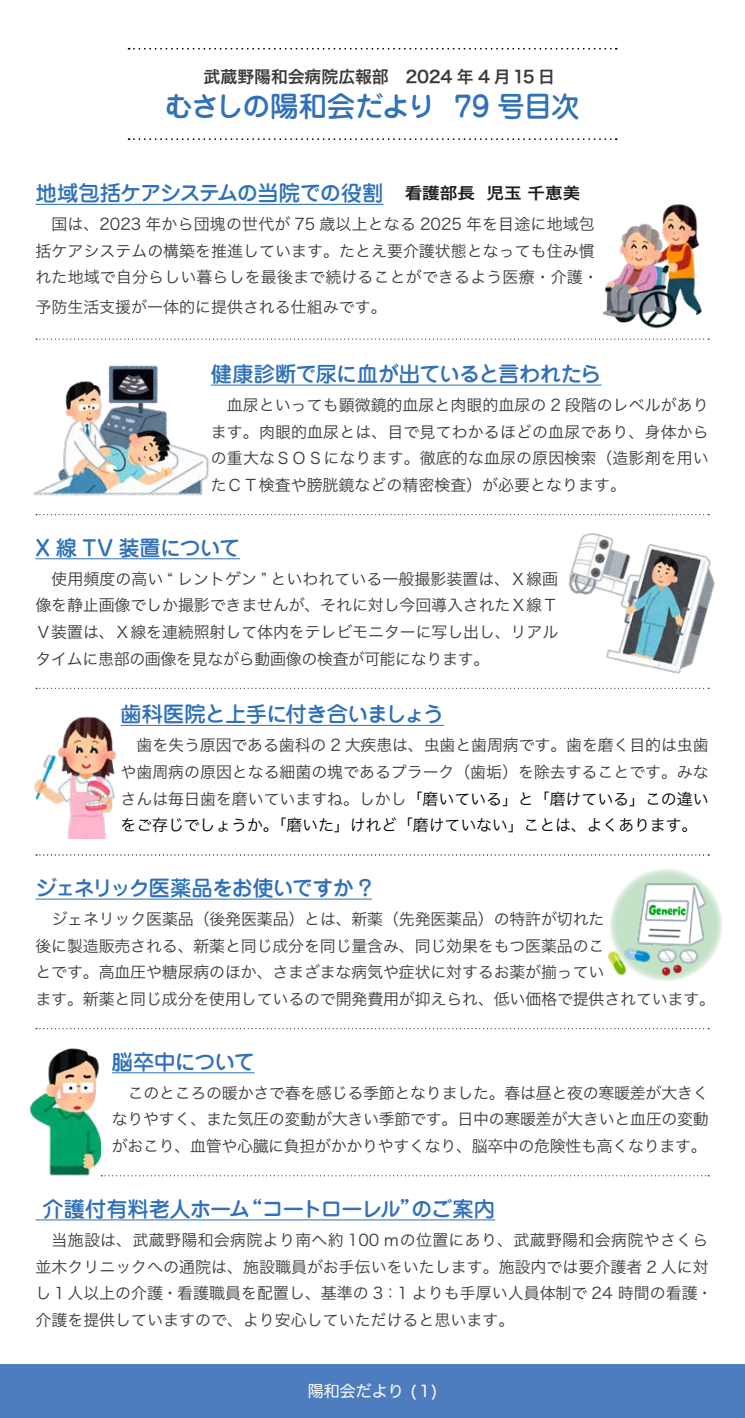
<style>
.page{position:relative;width:745px;height:1418px;background:#fff}
.page>*{position:absolute;margin:0;border:0;box-sizing:border-box;transform-origin:0 0}
.t1{font:500 28.38px "Jun 34 Pro";letter-spacing:-.04em;color:#3071b9}
.t2{font:500 21.25px "Jun 34 Pro";letter-spacing:-.04em;color:#3071b9}
.t3{font:500 21.25px "Jun 34 Pro";letter-spacing:-.065em;color:#3071b9}
.t4{font:16.88px "Hira Kaku Pro N W6";letter-spacing:-.005em;color:#3e3a39}
.t5{font:16px/26.6px "Hira Kaku Pro N W3";color:#3e3a39;text-align:justify}
.t6{font:16px "Hira Maru Pro N W4";color:#fff}
.s1{font-family:"Hira Kaku Pro W6";font-weight:400;font-size:16px;color:#1f191a}
.s2{color:#000}
</style>
<div class="page">
<div style="left:0;top:1363px;width:744px;height:54px;background:#4e7dbf"></div>
<svg style="left:128px;top:48px;width:488px;height:2px"></svg>
<svg style="left:128px;top:138px;width:488px;height:2px"></svg>
<hr style="left:35px;top:204px;width:348px;height:1px;background:#3071b9">
<svg style="left:36px;top:338px;width:672px;height:2px"></svg>
<hr style="left:211px;top:384px;width:390px;height:1px;background:#3071b9">
<svg style="left:36px;top:514px;width:672px;height:1px"></svg>
<hr style="left:35px;top:558px;width:205px;height:1px;background:#3071b9">
<svg style="left:36px;top:687px;width:672px;height:2px"></svg>
<hr style="left:120px;top:725px;width:324px;height:1px;background:#3071b9">
<svg style="left:36px;top:854px;width:672px;height:1px"></svg>
<hr style="left:35px;top:898px;width:336px;height:1px;background:#3071b9">
<svg style="left:36px;top:1028px;width:672px;height:1px"></svg>
<hr style="left:112px;top:1072px;width:142px;height:1px;background:#3071b9">
<svg style="left:101px;top:1175px;width:607px;height:1px"></svg>
<hr style="left:35px;top:1219px;width:460px;height:1px;background:#3071b9">
<img style="left:602px;top:204px;width:100px;height:125px">
<img style="left:33px;top:365px;width:178px;height:131px">
<img style="left:34px;top:716px;width:83px;height:122px">
<svg style="left:609px;top:868px;width:113px;height:113px"></svg>
<img style="left:608px;top:878px;width:100px;height:103px">
<img style="left:29px;top:1048px;width:72px;height:128px">
<img style="left:568px;top:533px;width:147px;height:141px">
<p class="t4" style="left:203px;top:61px;width:353px">武蔵野陽和会病院広報部　2024 年 4 月15 日</p>
<h1 class="t1" style="left:164px;top:84px;width:416px">むさしの陽和会だより 79 号目次</h1>
<h2 class="t2" style="left:35px;top:176px;width:587px">地域包括ケアシステムの当院での役割 <span class="s1">看護部長 児玉 千恵美 　　</span></h2>
<p class="t5" style="left:35px;top:210px;width:564px;text-align:left;text-indent:16px">国は、2023 年から団塊の世代が 75 歳以上となる 2025 年を目途に地域包括ケアシステムの構築を推進しています。たとえ要介護状態となっても住み慣れた地域で自分らしい暮らしを最後まで続けることができるよう医療・介護・</p>
<p class="t5" style="left:35px;top:292px;width:352px">予防生活支援が一体的に提供される仕組みです。</p>
<h2 class="t2" style="left:211px;top:357px;width:392px">健康診断で尿に血が出ていると言われたら</h2>
<p class="t5" style="left:211px;top:390px;width:499px;text-indent:16px">血尿といっても顕微鏡的血尿と肉眼的血尿の 2 段階のレベルがあります。肉眼的血尿とは、目で見てわかるほどの血尿であり、身体からの重大なＳＯＳになります。徹底的な血尿の原因検索（造影剤を用いたＣＴ検査や膀胱鏡などの精密検査）が必要となります。</p>
<h2 class="t2" style="left:35px;top:531px;width:206px">X 線 TV 装置について</h2>
<p class="t5" style="left:35px;top:564px;width:524px;text-indent:16px">使用頻度の高い “ レントゲン ” といわれている一般撮影装置は、Ｘ線画像を静止画像でしか撮影できませんが、それに対し今回導入されたＸ線ＴＶ装置は、Ｘ線を連続照射して体内をテレビモニターに写し出し、リアルタイムに患部の画像を見ながら動画像の検査が可能になります。</p>
<h2 class="t2" style="left:120px;top:697px;width:325px">歯科医院と上手に付き合いましょう</h2>
<p class="t5" style="left:120px;top:731px;width:589px;text-indent:16px">歯を失う原因である歯科の 2 大疾患は、虫歯と歯周病です。歯を磨く目的は虫歯や歯周病の原因となる細菌の塊であるプラーク（歯垢）を除去することです。みなさんは毎日歯を磨いていますね。しかし<span class="s2">「磨いている」と「磨けている」この違いをご存じでしょうか。「磨いた」けれど「磨けていない」ことは、よくあります。</span></p>
<h2 class="t3" style="left:35px;top:871px;width:337px">ジェネリック医薬品をお使いですか ?</h2>
<p class="t5" style="left:35px;top:904px;width:680px;text-align:left;text-indent:16px">ジェネリック医薬品（後発医薬品）とは、新薬（先発医薬品）の特許が切れた<br>後に製造販売される、新薬と同じ成分を同じ量含み、同じ効果をもつ医薬品のこ<br>とです。高血圧や糖尿病のほか、さまざまな病気や症状に対するお薬が揃ってい<br>ます。新薬と同じ成分を使用しているので開発費用が抑えられ、低い価格で提供されています。</p>
<h2 class="t2" style="left:112px;top:1044px;width:165px">脳卒中について　</h2>
<p class="t5" style="left:112px;top:1078px;width:598px;text-indent:16px">このところの暖かさで春を感じる季節となりました。春は昼と夜の寒暖差が大きくなりやすく、また気圧の変動が大きい季節です。日中の寒暖差が大きいと血圧の変動がおこり、血管や心臓に負担がかかりやすくなり、脳卒中の危険性も高くなります。</p>
<h2 class="t2" style="left:43px;top:1191px;width:454px">介護付有料老人ホーム“コートローレル”のご案内</h2>
<p class="t5" style="left:35px;top:1225px;width:678px;text-align:left;text-indent:16px">当施設は、武蔵野陽和会病院より南へ約 100 ｍの位置にあり、武蔵野陽和会病院やさくら並木クリニックへの通院は、施設職員がお手伝いをいたします。施設内では要介護者 2 人に対し１人以上の介護・看護職員を配置し、基準の 3：1 よりも手厚い人員体制で 24 時間の看護・介護を提供していますので、より安心していただけると思います。</p>
<p class="t6" style="left:308px;top:1376px;width:131px">陽和会だより ( 1)</p>
</div>
